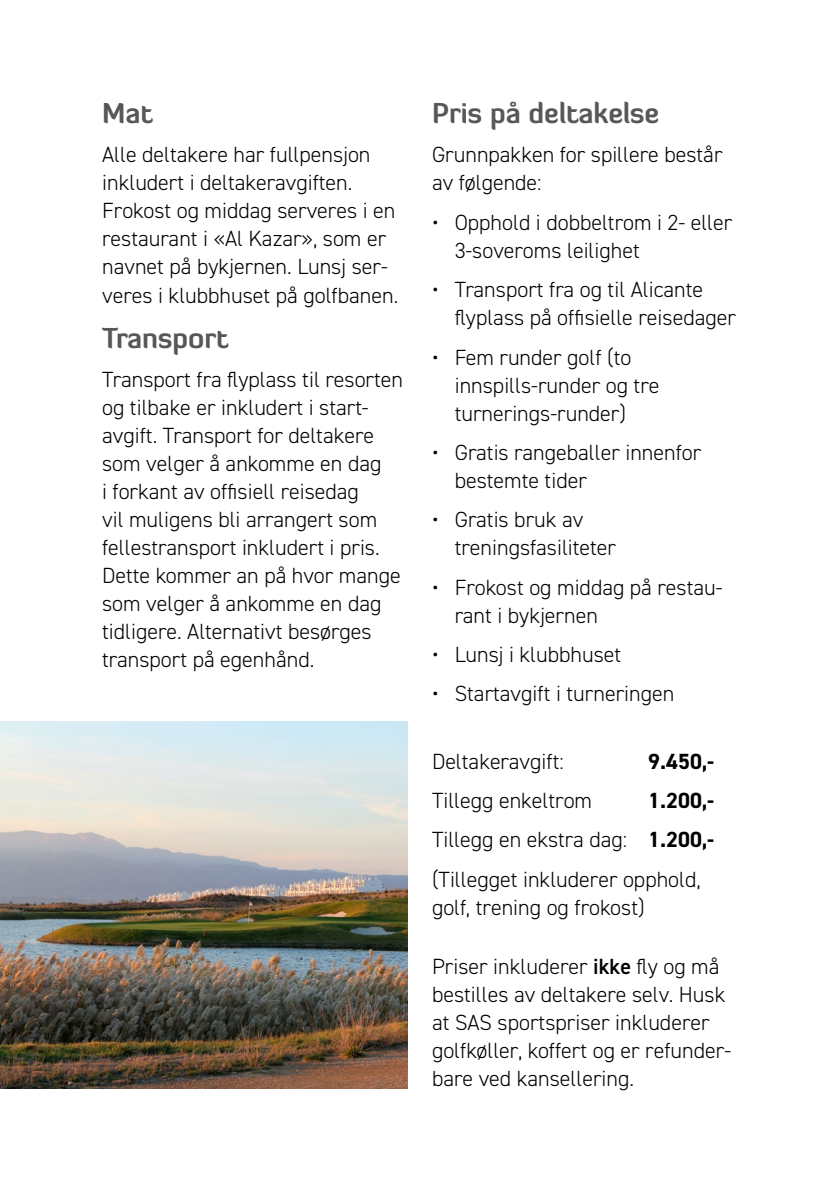
<style>
.page{position:relative;width:840px;height:1191px;background:#fff}
.page>*{position:absolute;margin:0;border:0;box-sizing:border-box;transform-origin:0 0}
.Brød{font:700 28px "Diavlo";color:#575756}
.Subtittel{font:700 28px "Diavlo";color:#575756}
.Brød-2{font:300 22px/28px "DIN2014";color:#000}
.Brød-3{font:700 22px "DIN2014";color:#000}
.s1{font-weight:700}
.s2{font-weight:600}
</style>
<div class="page">
<img style="left:0;top:722px;width:408px;height:367px">
<p class="Subtittel" style="left:102px;top:95px;width:52px">Mat</p>
<p class="Brød-2" style="left:102px;top:141px;width:297px">Alle deltakere har fullpensjon inkludert i deltakeravgiften.<br>Frokost og middag serveres i en restaurant i «Al Kazar», som er navnet på bykjernen. Lunsj ser&shy;veres i klubbhuset på golfbanen.</p>
<p class="Subtittel" style="left:102px;top:320px;width:128px">Transport</p>
<p class="Brød-2" style="left:102px;top:366px;width:302px">Transport fra flyplass til resorten og tilbake er inkludert i start&shy;avgift. Transport for deltakere som velger å ankomme en dag<br>i forkant av offisiell reisedag<br>vil muligens bli arrangert som fellestransport inkludert i pris.<br>Dette kommer an på hvor mange som velger å ankomme en dag tidligere. Alternativt besørges transport på egenhånd.</p>
<p class="Brød" style="left:432px;top:95px;width:229px">Pris på deltakelse</p>
<p class="Brød-2" style="left:432px;top:141px;width:292px">Grunnpakken for spillere består av følgende:</p>
<p class="Brød-2" style="left:454px;top:208px;width:279px;text-indent:-23px">• Opphold i dobbeltrom i 2- eller<br>3-soveroms leilighet</p>
<p class="Brød-2" style="left:454px;top:276px;width:282px;text-indent:-23px">• Transport fra og til Alicante flyplass på offisielle reisedager</p>
<p class="Brød-2" style="left:454px;top:343px;width:206px;text-indent:-23px">• Fem runder golf (to innspills-runder og tre turnerings-runder)</p>
<p class="Brød-2" style="left:454px;top:438px;width:248px;text-indent:-23px">• Gratis rangeballer innenfor bestemte tider</p>
<p class="Brød-2" style="left:454px;top:506px;width:163px;text-indent:-23px">• Gratis bruk av treningsfasiliteter</p>
<p class="Brød-2" style="left:454px;top:573px;width:269px;text-indent:-23px">• Frokost og middag på restau&shy;rant i bykjernen</p>
<p class="Brød-2" style="left:432px;top:640px;width:191px">• Lunsj i klubbhuset</p>
<p class="Brød-2" style="left:432px;top:680px;width:244px">• Startavgift i turneringen</p>
<p class="Brød-2" style="left:432px;top:747px;width:133px">Deltakeravgift:</p>
<p class="Brød-3" style="left:648px;top:746px;width:67px">9.450,-</p>
<p class="Brød-2" style="left:432px;top:786px;width:162px">Tillegg enkeltrom</p>
<p class="Brød-3" style="left:648px;top:786px;width:67px">1.200,-</p>
<p class="Brød-2" style="left:432px;top:826px;width:283px">Tillegg en ekstra dag: <span class="s1">1.200,-</span></p>
<p class="Brød-2" style="left:432px;top:865px;width:270px">(Tillegget inkluderer opphold, golf, trening og frokost)</p>
<p class="Brød-2" style="left:432px;top:952px;width:300px">Priser inkluderer <span class="s2">ikke</span> fly og må bestilles av deltakere selv. Husk at SAS sportspriser inkluderer golfkøller, koffert og er refunder&shy;bare ved kansellering.</p>
</div>
